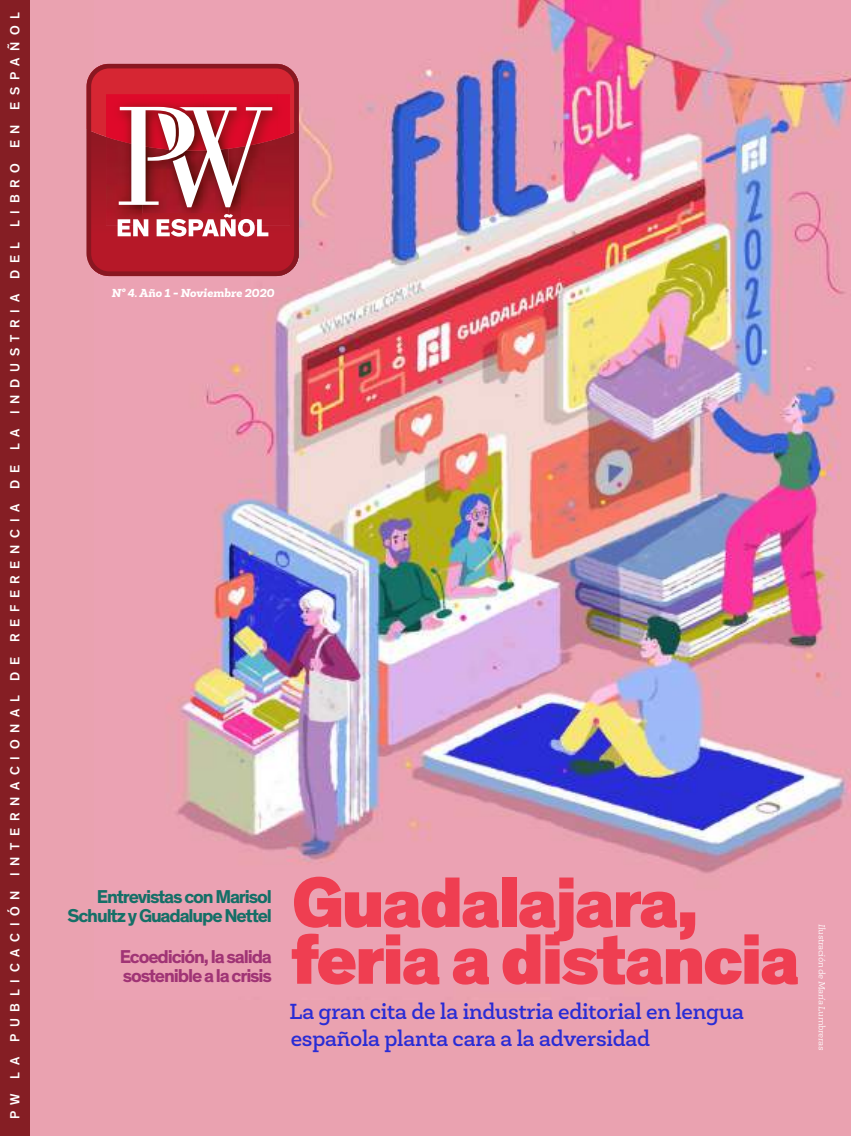
<style>
.page{position:relative;width:851px;height:1136px;background:#fff}
.page>*{position:absolute;margin:0;border:0;box-sizing:border-box;transform-origin:0 0}
.t1{font:900 72.6px "Theinhardt Pan";letter-spacing:-.03em;color:#ef3e51}
.t2{font:500 22.05px/26.8px "Newslab";letter-spacing:-.01em;color:#292cd5}
.t3{font:700 18.9px/18.9px "Theinhardt Pan";letter-spacing:-.06em;color:#156f67;text-align:right}
.t4{font:700 18.9px/18.9px "Theinhardt Pan";letter-spacing:-.06em;color:#a03475}
.t5{font:500 13.5px "Theinhardt";letter-spacing:.5em;color:#fff}
.t6{font:italic 800 11.7px "Newslab";color:#fff}
.t7{font:italic 300 9px "Newslab";letter-spacing:-.01em;color:#fff}
</style>
<div class="page">
<div style="left:0;top:0;width:850px;height:1135px;background:#eaa2b0"></div>
<img style="left:107px;top:0;width:743px;height:873px">
<div style="left:0;top:0;width:30px;height:1135px;background:#851e24"></div>
<svg style="left:86px;top:64px;width:213px;height:212px;background:#bc3d49"></svg>
<p class="t5" style="left:7px;top:1119px;width:1109px;rotate:-90deg">PW LA PUBLICACIÓN INTERNACIONAL DE REFERENCIA DE LA INDUSTRIA DEL LIBRO EN ESPAÑOL</p>
<p class="t6" style="left:111px;top:285px;width:164px">Nº 4. Año 1 - Noviembre 2020</p>
<p class="t3" style="left:68px;top:885px;width:206px">Entrevistas con Marisol<br>Schultz y Guadalupe Nettel</p>
<p class="t4" style="left:120px;top:945px;width:154px">Ecoedición, la salida sostenible a la crisis</p>
<h1 class="t1" style="left:292px;top:848px;width:408px">Guadalajara,</h1>
<h1 class="t1" style="left:290px;top:905px;width:511px">feria a distancia</h1>
<p class="t2" style="left:289px;top:998px;width:455px">La gran cita de la industria editorial en lengua española planta cara a la adversidad</p>
<p class="t7" style="left:827px;top:924px;width:127px;rotate:90deg">Ilustración de María Lumbreras</p>
</div>
